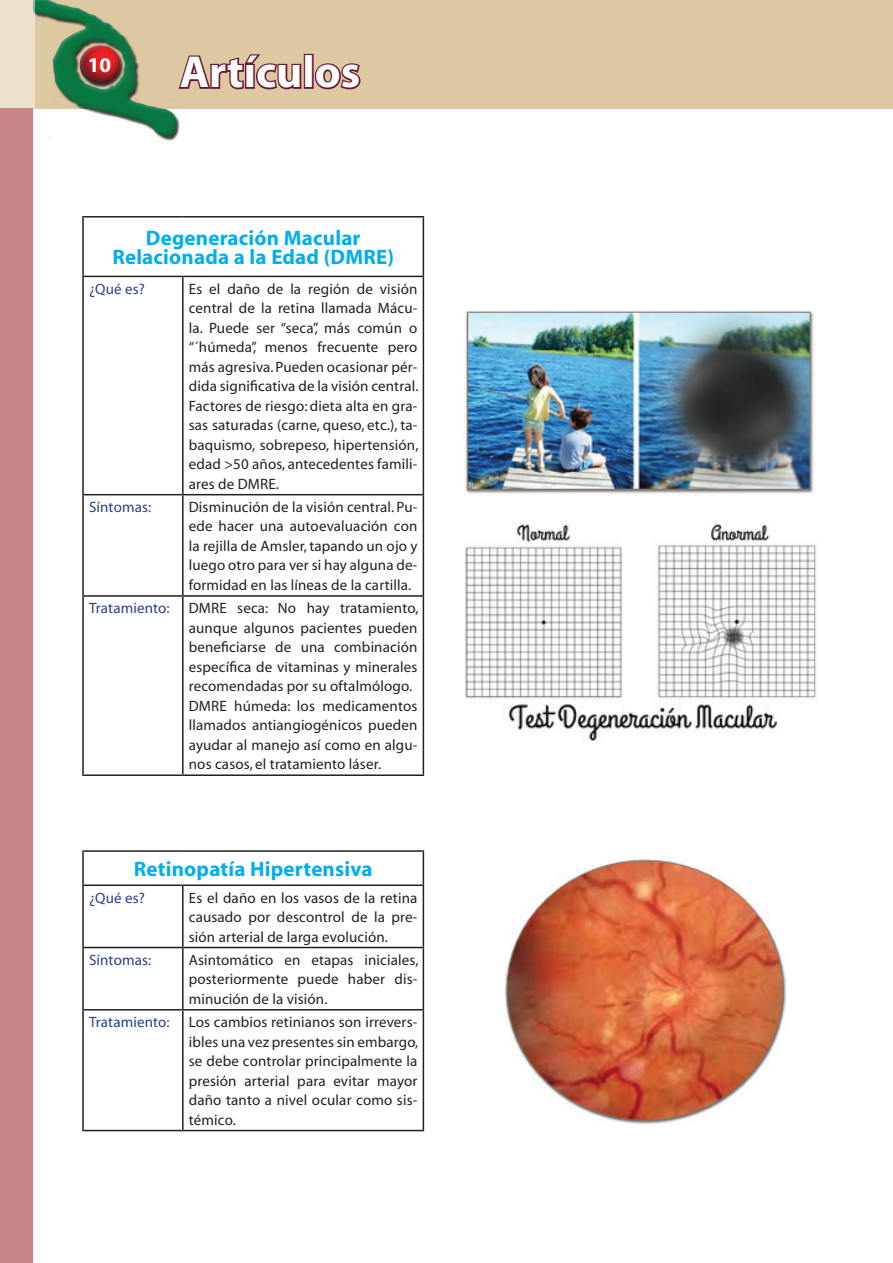
<style>
.page{position:relative;width:893px;height:1263px;background:#fff}
.page>*{position:absolute;margin:0;border:0;box-sizing:border-box;transform-origin:0 0}
.t1{font:700 45px "Myriad";color:#fff}
.t2{font:700 21px/19.5px "Myriad";letter-spacing:.01em;color:#00aeef;text-align:center}
.t3{font:700 21px "Myriad";color:#fff}
.t4{font:15px/19.5px "Myriad";letter-spacing:.01em;color:#231f20;text-align:justify}
.t5{font:15px "Myriad";letter-spacing:.01em;color:#253f8e}
</style>
<div class="page">
<div style="left:0;top:0;width:893px;height:108px;background:#ddc8a2"></div>
<img style="left:34px;top:0;width:145px;height:141px">
<svg style="left:177px;top:52px;width:125px;height:39px"></svg>
<div style="left:304px;top:54px;width:10px;height:35px;border:3px solid #691831"></div>
<svg style="left:313px;top:62px;width:48px;height:28px"></svg>
<svg style="left:0;top:0;width:34px;height:1263px;background:#c98d8c"></svg>
<hr style="left:82px;top:216px;width:101px;height:2px;background:#231f20">
<hr style="left:82px;top:218px;width:2px;height:58px;background:#231f20">
<hr style="left:183px;top:216px;width:241px;height:2px;background:#231f20">
<hr style="left:423px;top:218px;width:1px;height:58px;background:#231f20">
<hr style="left:82px;top:276px;width:101px;height:1px;background:#231f20">
<hr style="left:82px;top:277px;width:2px;height:217px;background:#231f20">
<hr style="left:183px;top:276px;width:241px;height:1px;background:#231f20">
<hr style="left:182px;top:277px;width:2px;height:217px;background:#231f20">
<hr style="left:423px;top:277px;width:1px;height:217px;background:#231f20">
<hr style="left:82px;top:494px;width:101px;height:1px;background:#231f20">
<hr style="left:82px;top:495px;width:2px;height:100px;background:#231f20">
<hr style="left:183px;top:494px;width:241px;height:1px;background:#231f20">
<hr style="left:182px;top:495px;width:2px;height:100px;background:#231f20">
<hr style="left:423px;top:495px;width:1px;height:100px;background:#231f20">
<hr style="left:82px;top:595px;width:101px;height:2px;background:#231f20">
<hr style="left:82px;top:597px;width:2px;height:177px;background:#231f20">
<hr style="left:183px;top:595px;width:241px;height:2px;background:#231f20">
<hr style="left:182px;top:597px;width:2px;height:177px;background:#231f20">
<hr style="left:423px;top:597px;width:1px;height:177px;background:#231f20">
<hr style="left:82px;top:774px;width:101px;height:2px;background:#231f20">
<hr style="left:183px;top:774px;width:241px;height:2px;background:#231f20">
<img style="left:465px;top:310px;width:349px;height:184px">
<hr style="left:82px;top:850px;width:101px;height:2px;background:#231f20">
<hr style="left:82px;top:852px;width:2px;height:32px;background:#231f20">
<hr style="left:183px;top:850px;width:241px;height:2px;background:#231f20">
<hr style="left:423px;top:852px;width:1px;height:32px;background:#231f20">
<hr style="left:82px;top:884px;width:101px;height:2px;background:#231f20">
<hr style="left:82px;top:886px;width:2px;height:61px;background:#231f20">
<hr style="left:183px;top:884px;width:241px;height:2px;background:#231f20">
<hr style="left:182px;top:886px;width:2px;height:61px;background:#231f20">
<hr style="left:423px;top:886px;width:1px;height:61px;background:#231f20">
<hr style="left:82px;top:947px;width:101px;height:1px;background:#231f20">
<hr style="left:82px;top:948px;width:2px;height:61px;background:#231f20">
<hr style="left:183px;top:947px;width:241px;height:1px;background:#231f20">
<hr style="left:182px;top:948px;width:2px;height:61px;background:#231f20">
<hr style="left:423px;top:948px;width:1px;height:61px;background:#231f20">
<hr style="left:82px;top:1009px;width:101px;height:1px;background:#231f20">
<hr style="left:82px;top:1010px;width:2px;height:120px;background:#231f20">
<hr style="left:183px;top:1009px;width:241px;height:1px;background:#231f20">
<hr style="left:182px;top:1010px;width:2px;height:120px;background:#231f20">
<hr style="left:423px;top:1010px;width:1px;height:120px;background:#231f20">
<hr style="left:82px;top:1130px;width:101px;height:1px;background:#231f20">
<hr style="left:183px;top:1130px;width:241px;height:1px;background:#231f20">
<img style="left:505px;top:859px;width:282px;height:265px">
<img style="left:465px;top:524px;width:352px;height:217px">
<h2 class="t3" style="left:88px;top:55px;width:25px">10</h2>
<h1 class="t1" style="left:180px;top:49px;width:182px">Artículos</h1>
<h2 class="t2" style="left:112px;top:229px;width:283px">Degeneración Macular<br>Relacionada a la Edad (DMRE)</h2>
<p class="t5" style="left:89px;top:281px;width:57px">¿Qué es?</p>
<p class="t4" style="left:189px;top:280px;width:231px">Es el daño de la región de visión central de la retina llamada Mácu&shy;la. Puede ser “seca”, más común o “´húmeda”, menos frecuente pero más agresiva. Pueden ocasionar pér&shy;dida significativa de la visión central.<br>Factores de riesgo: dieta alta en gra&shy;sas saturadas (carne, queso, etc.), ta&shy;baquismo, sobrepeso, hipertensión, edad &gt;50 años, antecedentes famili&shy;ares de DMRE.</p>
<p class="t5" style="left:89px;top:499px;width:64px">Síntomas:</p>
<p class="t4" style="left:189px;top:498px;width:230px">Disminución de la visión central. Pu&shy;ede hacer una autoevaluación con la rejilla de Amsler, tapando un ojo y luego otro para ver si hay alguna de&shy;formidad en las líneas de la cartilla.</p>
<p class="t5" style="left:89px;top:601px;width:82px">Tratamiento:</p>
<p class="t4" style="left:189px;top:599px;width:231px;text-align:left">DMRE seca: No hay tratamiento, aunque algunos pacientes pueden beneficiarse de una combinación específica de vitaminas y minerales recomendadas por su oftalmólogo.<br>DMRE húmeda: los medicamentos llamados antiangiogénicos pueden ayudar al manejo así como en algu&shy;nos casos, el tratamiento láser.</p>
<h2 class="t2" style="left:134px;top:860px;width:240px">Retinopatía Hipertensiva</h2>
<p class="t5" style="left:89px;top:890px;width:57px">¿Qué es?</p>
<p class="t4" style="left:189px;top:888px;width:230px">Es el daño en los vasos de la retina causado por descontrol de la pre&shy;sión arterial de larga evolución.</p>
<p class="t5" style="left:89px;top:952px;width:64px">Síntomas:</p>
<p class="t4" style="left:189px;top:951px;width:231px">Asintomático en etapas iniciales, posteriormente puede haber dis&shy;minución de la visión.</p>
<p class="t5" style="left:89px;top:1014px;width:82px">Tratamiento:</p>
<p class="t4" style="left:189px;top:1013px;width:231px">Los cambios retinianos son irrevers&shy;ibles una vez presentes sin embargo, se debe controlar principalmente la presión arterial para evitar mayor daño tanto a nivel ocular como sis&shy;témico.</p>
</div>
